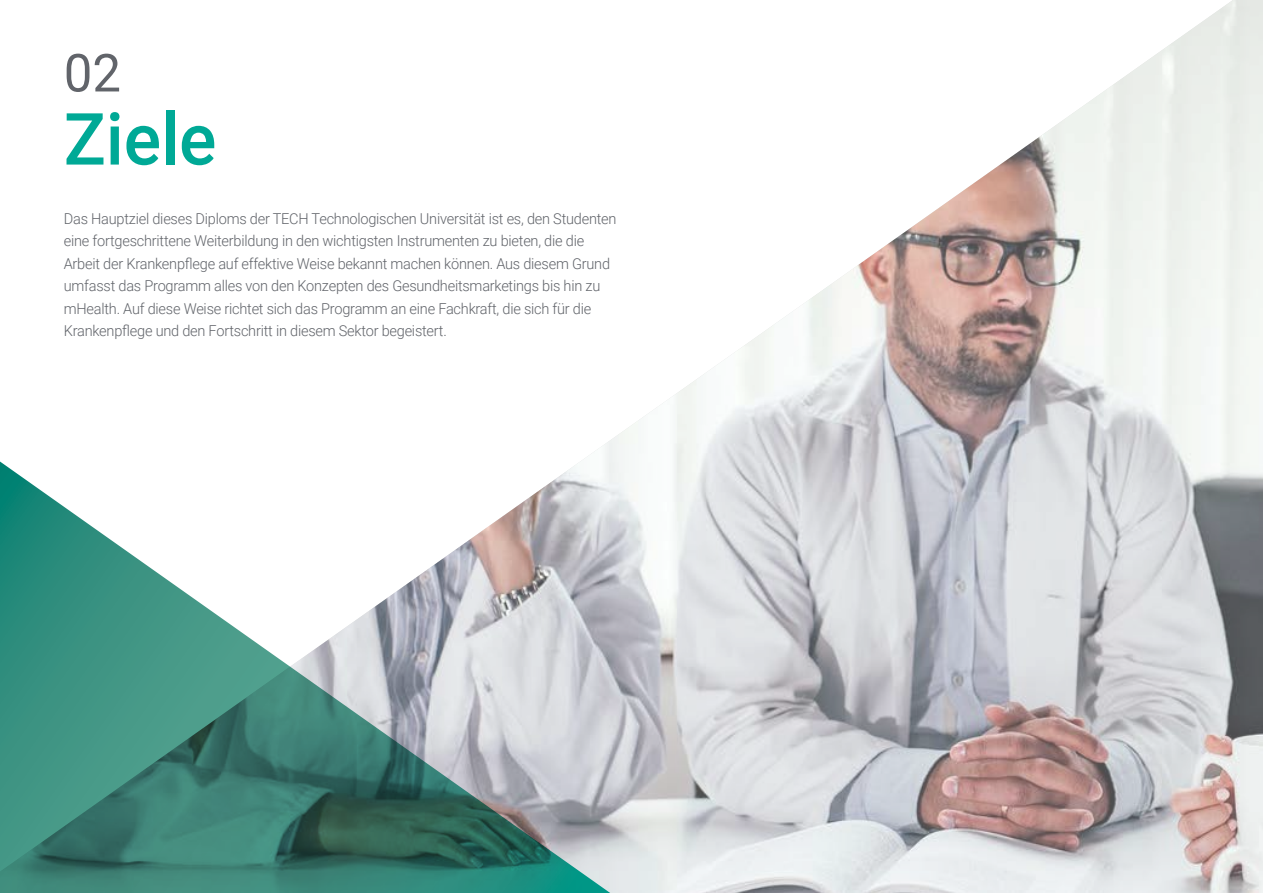
<style>
.page{position:relative;width:1263px;height:893px;background:#fff}
.page>*{position:absolute;margin:0;border:0;box-sizing:border-box;transform-origin:0 0}
.t1{font:500 72px "Roboto";color:#00a996}
.t2{font:52.5px "Roboto";color:#61646a}
.t3{font:300 15px/22.5px "Roboto";letter-spacing:-.015em;color:#61646a}
</style>
<div class="page">
<img style="left:603px;top:0;width:660px;height:893px">
<svg style="left:0;top:446px;width:640px;height:447px"></svg>
<h2 class="t2" style="left:64px;top:36px;width:59px">02</h2>
<h1 class="t1" style="left:64px;top:89px;width:154px">Ziele</h1>
<p class="t3" style="left:64px;top:207px;width:554px">Das Hauptziel dieses Diploms der TECH Technologischen Universität ist es, den Studenten eine fortgeschrittene Weiterbildung in den wichtigsten Instrumenten zu bieten, die die Arbeit der Krankenpflege auf effektive Weise bekannt machen können. Aus diesem Grund umfasst das Programm alles von den Konzepten des Gesundheitsmarketings bis hin zu mHealth. Auf diese Weise richtet sich das Programm an eine Fachkraft, die sich für die Krankenpflege und den Fortschritt in diesem Sektor begeistert.</p>
</div>
